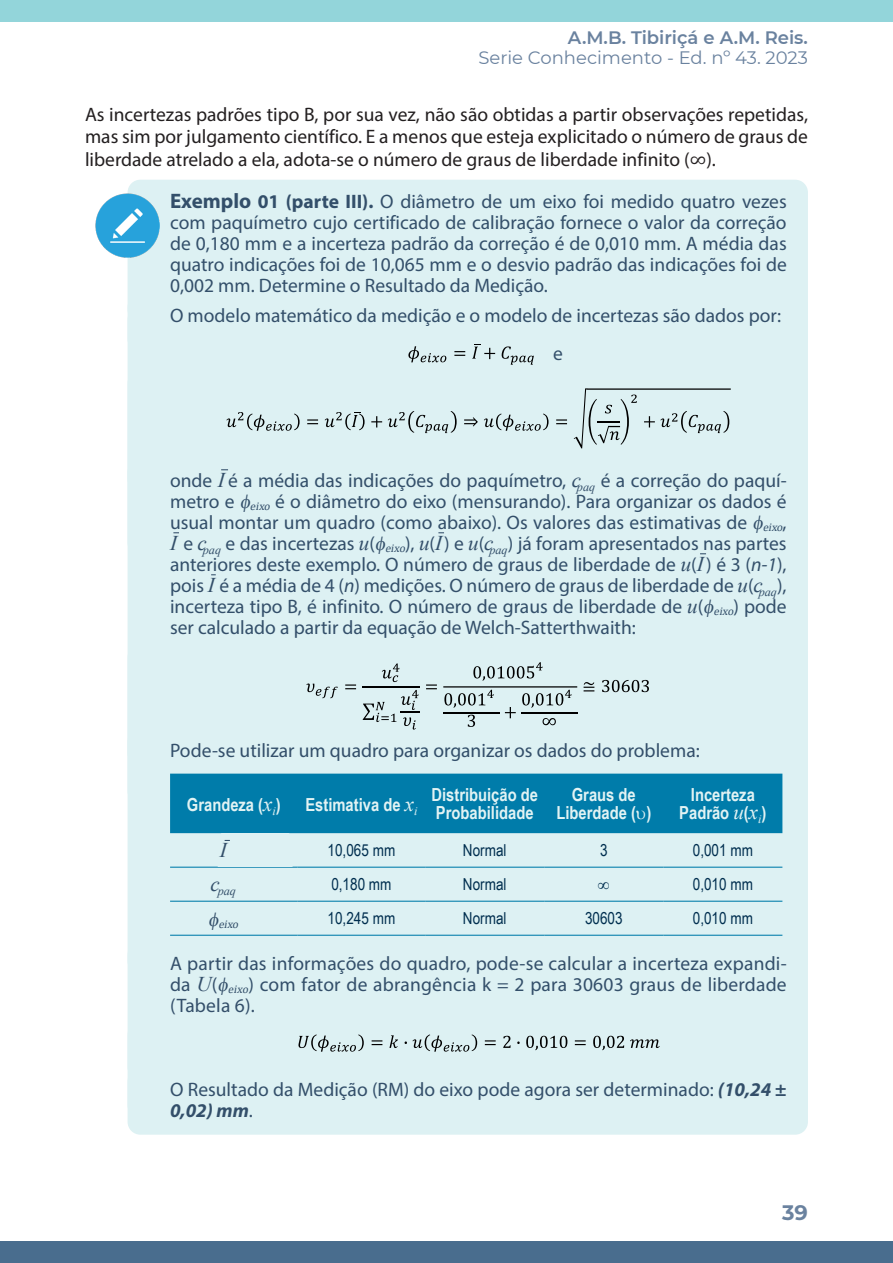
<style>
.page{position:relative;width:893px;height:1263px;background:#fff}
.page>*{position:absolute;margin:0;border:0;box-sizing:border-box;transform-origin:0 0}
.t1{font:700 21px "Montserrat";color:#6a829f}
.Texto_em_Destaque{font:italic 21px "Times New Roman";color:#334f6a}
.Texto_em_Destaque-2{font:19.5px/21px "Myriad Pro";color:#334f6a;text-align:justify}
.Corpo_de_texto{font:19.5px/22.5px "Myriad Pro";color:#231f20;text-align:justify}
.Texto_tabela_-_cabeç{font:700 18px/18px "Arial Narrow";color:#e2f3f4;text-align:center}
.t2{font:18px "Montserrat";color:#6a829f}
.t3{font:600 18px "Montserrat";color:#6a829f}
.Texto_tabela_-_corpo{font:16.5px "Arial Narrow";color:#002e4f}
.Texto_tabela_-_corpo-2{font:16.5px "Times New Roman";color:#002e4f}
.Texto_em_Destaque-3{font:italic 12.3px "Times New Roman";color:#334f6a}
.Texto_em_Destaque-4{font:italic 11.4px "Cambria Math";color:#334f6a}
.s1{font-family:"Cambria Math"}
.s2{font-weight:700;font-size:21px}
.s3{font-weight:700}
.s4{font-family:"Times New Roman";font-style:italic;font-size:21px}
.s5{font-style:italic}
.s6{font-family:"Times New Roman";font-weight:400;font-style:italic;font-size:21px}
.s7{font-weight:700;font-style:italic}
</style>
<div class="page">
<div style="left:0;top:1242px;width:893px;height:21px;background:#496d8e"></div>
<div style="left:0;top:0;width:893px;height:21px;background:#93d5da"></div>
<div style="left:128px;top:180px;width:680px;height:143px;background:#ddf1f3;border-radius:13px"></div>
<div style="left:128px;top:294px;width:680px;height:58px;background:#ddf1f3;border-radius:13px"></div>
<div style="left:128px;top:307px;width:680px;height:185px;background:#ddf1f3;border-radius:13px"></div>
<div style="left:128px;top:459px;width:680px;height:307px;background:#ddf1f3;border-radius:13px"></div>
<div style="left:128px;top:729px;width:680px;height:245px;background:#ddf1f3;border-radius:13px"></div>
<div style="left:128px;top:942px;width:680px;height:138px;background:#ddf1f3;border-radius:13px"></div>
<div style="left:128px;top:1022px;width:680px;height:96px;background:#ddf1f3;border-radius:13px"></div>
<div style="left:128px;top:1069px;width:680px;height:66px;background:#ddf1f3;border-radius:13px"></div>
<svg style="left:408px;top:346px;width:38px;height:16px"></svg>
<svg style="left:454px;top:351px;width:11px;height:5px"></svg>
<svg style="left:472px;top:344px;width:23px;height:15px"></svg>
<svg style="left:502px;top:346px;width:32px;height:19px"></svg>
<svg style="left:226px;top:412px;width:74px;height:19px"></svg>
<svg style="left:307px;top:419px;width:11px;height:5px"></svg>
<svg style="left:325px;top:412px;width:40px;height:18px"></svg>
<svg style="left:371px;top:416px;width:11px;height:11px"></svg>
<svg style="left:388px;top:411px;width:69px;height:22px"></svg>
<svg style="left:464px;top:417px;width:14px;height:9px"></svg>
<svg style="left:484px;top:414px;width:64px;height:17px"></svg>
<svg style="left:556px;top:419px;width:11px;height:5px"></svg>
<svg style="left:574px;top:388px;width:157px;height:60px"></svg>
<svg style="left:306px;top:683px;width:32px;height:15px"></svg>
<svg style="left:345px;top:684px;width:11px;height:5px"></svg>
<svg style="left:382px;top:663px;width:17px;height:19px"></svg>
<svg style="left:363px;top:690px;width:57px;height:40px"></svg>
<hr style="left:362px;top:686px;width:58px;height:1px;background:#000">
<svg style="left:426px;top:684px;width:11px;height:5px"></svg>
<svg style="left:443px;top:662px;width:134px;height:65px"></svg>
<svg style="left:584px;top:682px;width:10px;height:9px"></svg>
<svg style="left:602px;top:680px;width:47px;height:12px"></svg>
<hr style="left:170px;top:867px;width:128px;height:1px;background:#007caa">
<hr style="left:298px;top:867px;width:127px;height:1px;background:#007caa">
<hr style="left:425px;top:867px;width:119px;height:1px;background:#007caa">
<hr style="left:544px;top:867px;width:119px;height:1px;background:#007caa">
<hr style="left:663px;top:867px;width:119px;height:1px;background:#007caa">
<hr style="left:170px;top:901px;width:128px;height:1px;background:#007caa">
<hr style="left:298px;top:901px;width:127px;height:1px;background:#007caa">
<hr style="left:425px;top:901px;width:119px;height:1px;background:#007caa">
<hr style="left:544px;top:901px;width:119px;height:1px;background:#007caa">
<hr style="left:663px;top:901px;width:119px;height:1px;background:#007caa">
<hr style="left:170px;top:935px;width:128px;height:1px;background:#007caa">
<hr style="left:298px;top:935px;width:127px;height:1px;background:#007caa">
<hr style="left:425px;top:935px;width:119px;height:1px;background:#007caa">
<hr style="left:544px;top:935px;width:119px;height:1px;background:#007caa">
<hr style="left:663px;top:935px;width:119px;height:1px;background:#007caa">
<svg style="left:298px;top:1034px;width:66px;height:18px"></svg>
<svg style="left:372px;top:1040px;width:10px;height:5px"></svg>
<svg style="left:389px;top:1035px;width:9px;height:13px"></svg>
<svg style="left:405px;top:1034px;width:72px;height:18px"></svg>
<svg style="left:485px;top:1040px;width:11px;height:5px"></svg>
<svg style="left:503px;top:1036px;width:8px;height:12px"></svg>
<svg style="left:526px;top:1036px;width:41px;height:14px"></svg>
<svg style="left:575px;top:1040px;width:11px;height:5px"></svg>
<svg style="left:593px;top:1036px;width:31px;height:14px"></svg>
<svg style="left:630px;top:1039px;width:30px;height:9px"></svg>
<img style="left:96px;top:193px;width:63px;height:64px">
<svg style="left:170px;top:774px;width:612px;height:93px"></svg>
<p class="t3" style="left:568px;top:25px;width:241px">A.M.B. Tibiriçá e A.M. Reis.</p>
<p class="t2" style="left:478px;top:45px;width:331px">Serie Conhecimento - Ed. nº 43. 2023</p>
<p class="Corpo_de_texto" style="left:85px;top:103px;width:724px">As incertezas padrões tipo B, por sua vez, não são obtidas a partir observações repetidas, mas sim por julgamento científico. E a menos que esteja explicitado o número de graus de liberdade atrelado a ela, adota-se o número de graus de liberdade infinito (<span class="s1">∞</span>).</p>
<p class="Texto_em_Destaque-2" style="left:170px;top:191px;width:618px"><span class="s2">Exemplo</span> <span class="s3">01 (parte III).</span> O diâmetro de um eixo foi medido quatro vezes com paquímetro cujo certificado de calibração fornece o valor da correção de 0,180 mm e a incerteza padrão da correção é de 0,010 mm. A média das quatro indicações foi de 10,065 mm e o desvio padrão das indicações foi de 0,002 mm. Determine o Resultado da Medição.</p>
<p class="Texto_em_Destaque-2" style="left:170px;top:304px;width:613px">O modelo matemático da medição e o modelo de incertezas são dados por:</p>
<p class="Texto_em_Destaque-2" style="left:553px;top:342px;width:11px">e</p>
<p class="Texto_em_Destaque-2" style="left:170px;top:469px;width:625px;text-align:left">onde <span class="s4">I</span> é a média das indicações do paquímetro, <span class="s4">c</span><sub>paq</sub> é a correção do paquí&shy;metro e <sub>eixo</sub>é o diâmetro do eixo (mensurando). Para organizar os dados é usual montar um quadro (como abaixo). Os valores das estimativas de <sub>eixo</sub>, <span class="s4">I</span> e <span class="s4">c</span><sub>paq</sub> e das incertezas <span class="s4">u</span>( <sub>eixo</sub>), <span class="s4">u</span>(<span class="s4">I</span>) e <span class="s4">u</span>(<span class="s4">c</span><sub>paq</sub>) já foram apresentados nas partes anteriores deste exemplo. O número de graus de liberdade de <span class="s4">u</span>(<span class="s4">I</span>) é 3 (<span class="s5">n-1</span>), pois <span class="s4">I</span> é a média de 4 (<span class="s5">n</span>) medições. O número de graus de liberdade de <span class="s4">u</span>(<span class="s4">c</span><sub>paq</sub>), incerteza tipo B, é infinito. O número de graus de liberdade de <span class="s4">u</span>( <sub>eixo</sub>) pode ser calculado a partir da equação de Welch-Satterthwaith:</p>
<p class="Texto_em_Destaque-2" style="left:170px;top:739px;width:531px">Pode-se utilizar um quadro para organizar os dados do problema:</p>
<p class="Texto_tabela_-_cabeç" style="left:187px;top:794px;width:95px">Grandeza (<span class="s6">x</span><sub>i</sub>)</p>
<p class="Texto_tabela_-_cabeç" style="left:305px;top:794px;width:113px">Estimativa de <span class="s6">x</span><sub>i</sub></p>
<p class="Texto_tabela_-_cabeç" style="left:431px;top:785px;width:108px;text-align:left">Distribuição de<br>Probabilidade</p>
<p class="Texto_tabela_-_cabeç" style="left:556px;top:785px;width:96px">Graus de<br>Liberdade ( )</p>
<p class="Texto_tabela_-_cabeç" style="left:679px;top:785px;width:89px">Incerteza<br>Padrão <span class="s6">u</span>(<span class="s6">x</span><sub>i</sub>)</p>
<p class="Texto_em_Destaque" style="left:220px;top:836px;width:8px">I</p>
<p class="Texto_tabela_-_corpo" style="left:328px;top:838px;width:69px">10,065 mm</p>
<p class="Texto_tabela_-_corpo" style="left:463px;top:838px;width:45px">Normal</p>
<p class="Texto_tabela_-_corpo" style="left:600px;top:838px;width:9px">3</p>
<p class="Texto_tabela_-_corpo" style="left:693px;top:838px;width:62px">0,001 mm</p>
<p class="Texto_em_Destaque-3" style="left:210px;top:883px;width:27px"><sup>c</sup>paq</p>
<p class="Texto_tabela_-_corpo" style="left:331px;top:872px;width:62px">0,180 mm</p>
<p class="Texto_tabela_-_corpo" style="left:463px;top:872px;width:45px">Normal</p>
<p class="Texto_tabela_-_corpo-2" style="left:598px;top:873px;width:13px">∞</p>
<p class="Texto_tabela_-_corpo" style="left:693px;top:872px;width:62px">0,010 mm</p>
<p class="Texto_em_Destaque-4" style="left:218px;top:917px;width:33px">eixo</p>
<p class="Texto_tabela_-_corpo" style="left:328px;top:906px;width:69px">10,245 mm</p>
<p class="Texto_tabela_-_corpo" style="left:463px;top:906px;width:45px">Normal</p>
<p class="Texto_tabela_-_corpo" style="left:585px;top:906px;width:39px">30603</p>
<p class="Texto_tabela_-_corpo" style="left:693px;top:906px;width:62px">0,010 mm</p>
<p class="Texto_em_Destaque-2" style="left:170px;top:952px;width:618px">A partir das informações do quadro, pode-se calcular a incerteza expandi&shy;da <span class="s4">U</span>( <sub>eixo</sub>) com fator de abrangência k = 2 para 30603 graus de liberdade (Tabela 6).</p>
<p class="Texto_em_Destaque-2" style="left:170px;top:1079px;width:618px">O Resultado da Medição (RM) do eixo pode agora ser determinado: <span class="s7">(10,24 ±<br>0,02) mm</span>.</p>
<p class="t1" style="left:782px;top:1197px;width:27px">39</p>
</div>
